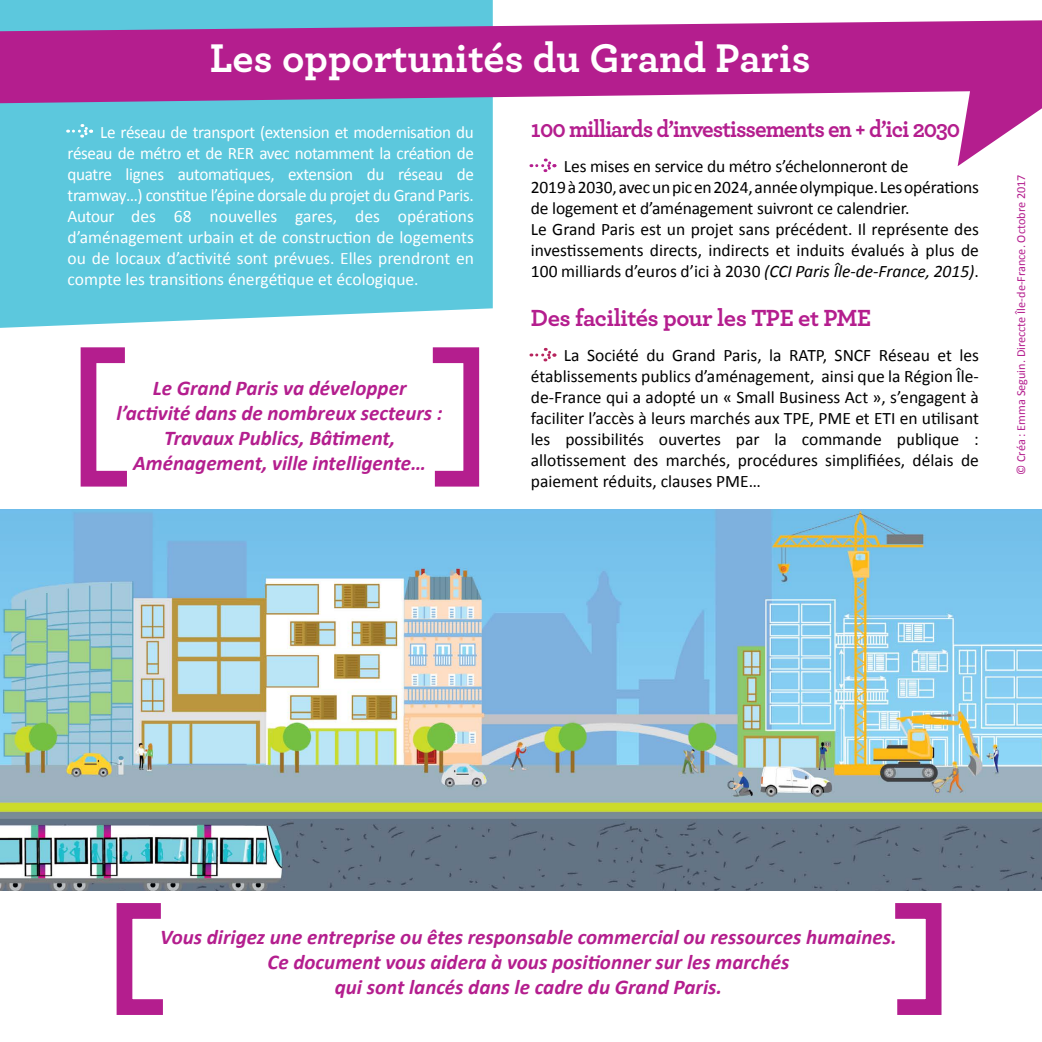
<style>
.page{position:relative;width:1042px;height:1042px;background:#fff}
.page>*{position:absolute;margin:0;border:0;box-sizing:border-box;transform-origin:0 0}
.t1{font:700 42px "Archer Pro";color:#fff}
.t2{font:700 24.5px "Archer Pro";letter-spacing:-.04em;color:#b41e8e;scale:.94 1}
.t3{font:700 24.5px "Archer Pro";letter-spacing:-.02em;color:#b41e8e}
.t4{font:italic 700 21px/25.2px "Calibri";color:#b41e8e;text-align:center}
.t5{font:17.5px/21px "Calibri";letter-spacing:-.01em;color:#000}
.t6{font:17.5px/21px "Calibri";color:#fff;text-align:justify}
.t7{font:12.25px "Calibri";color:#b41e8e}
.s1{font-style:italic}
</style>
<div class="page">
<div style="left:0;top:0;width:493px;height:328px;background:#5cc8dd"></div>
<svg style="left:0;top:20px;width:1042px;height:146px;fill:#b41e8e"></svg>
<svg style="left:68px;top:124px;width:24px;height:15px"></svg>
<svg style="left:80px;top:347px;width:47px;height:140px"></svg>
<svg style="left:432px;top:347px;width:48px;height:140px"></svg>
<svg style="left:531px;top:159px;width:25px;height:14px"></svg>
<svg style="left:531px;top:348px;width:25px;height:14px"></svg>
<img style="left:0;top:510px;width:1042px;height:380px">
<svg style="left:116px;top:903px;width:47px;height:112px"></svg>
<svg style="left:895px;top:903px;width:47px;height:112px"></svg>
<h1 class="t1" style="left:210px;top:25px;width:602px">Les opportunités du Grand Paris</h1>
<p class="t6" style="left:68px;top:120px;width:408px;text-indent:33px">Le réseau de transport (extension et modernisation du réseau de métro et de RER avec notamment la création de quatre lignes automatiques, extension du réseau de tramway…) constitue l’épine dorsale du projet du Grand Paris.<br>Autour des 68 nouvelles gares, des opérations d’aménagement urbain et de construction de logements ou de locaux d’activité sont prévues. Elles prendront en compte les transitions énergétique et écologique.</p>
<p class="t4" style="left:116px;top:374px;width:328px">Le Grand Paris va développer l’activité dans de nombreux secteurs :<br>Travaux Publics, Bâtiment,<br>Aménagement, ville intelligente…</p>
<h2 class="t2" style="left:531px;top:110px;width:458px">100 milliards d’investissements en + d’ici 2030</h2>
<p class="t5" style="left:531px;top:155px;width:449px;text-indent:33px">Les mises en service du métro s’échelonneront de<br>2019 à 2030, avec un pic en 2024, année olympique. Les opérations de logement et d’aménagement suivront ce calendrier.<br>Le Grand Paris est un projet sans précédent. Il représente des investissements directs, indirects et induits évalués à plus de 100 milliards d’euros d’ici à 2030 <span class="s1">(CCI Paris Île-de-France, 2015)</span>.</p>
<h2 class="t3" style="left:531px;top:299px;width:342px">Des facilités pour les TPE et PME</h2>
<p class="t5" style="left:531px;top:344px;width:449px;text-align:justify;text-indent:33px">La Société du Grand Paris, la RATP, SNCF Réseau et les établissements publics d’aménagement, ainsi que la Région Île&shy;de-France qui a adopté un « Small Business Act », s’engagent à faciliter l’accès à leurs marchés aux TPE, PME et ETI en utilisant les possibilités ouvertes par la commande publique : allotissement des marchés, procédures simplifiées, délais de paiement réduits, clauses PME…</p>
<p class="t7" style="left:1013px;top:475px;width:302px;rotate:-90deg">© Créa : Emma Seguin. Direccte Île-de-France. Octobre 2017</p>
<p class="t4" style="left:160px;top:923px;width:738px">Vous dirigez une entreprise ou êtes responsable commercial ou ressources humaines.<br>Ce document vous aidera à vous positionner sur les marchés<br>qui sont lancés dans le cadre du Grand Paris.</p>
</div>
